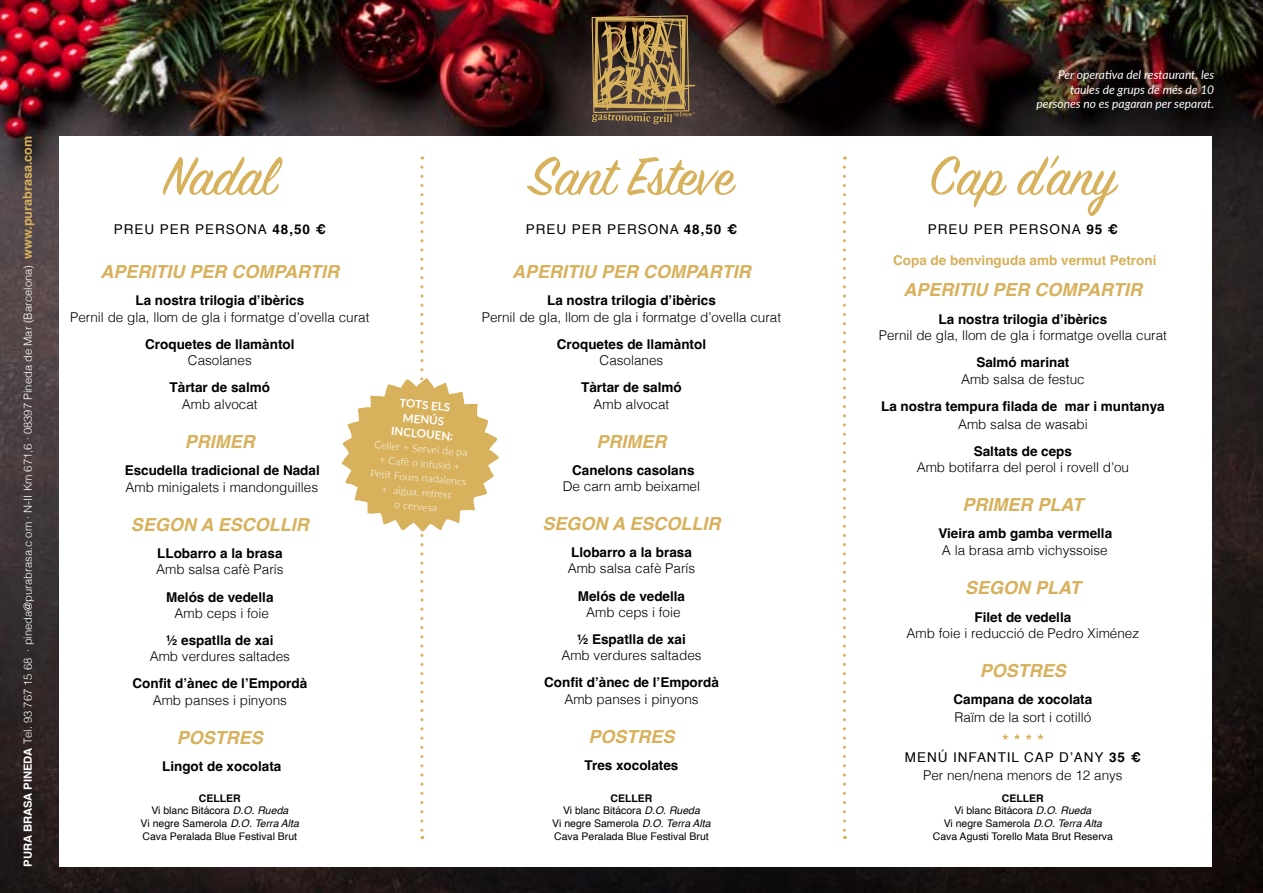
<style>
.page{position:relative;width:1263px;height:893px;background:#fff}
.page>*{position:absolute;margin:0;border:0;box-sizing:border-box;transform-origin:0 0}
.t1{font:60px "Sign Painter House Script";letter-spacing:-.005em;color:#d7b15c}
.t2{font:italic 700 18px "Helvetica";color:#d7b15c}
.t3{font:300 13.5px/18px "Helvetica";color:#000;text-align:center}
.t4{font:700 13.5px "Helvetica";color:#000}
.t5{font:13.5px "Helvetica";letter-spacing:.07em;color:#000}
.t6{font:700 13.5px "Helvetica";color:#d7b15c}
.t7{font:italic 12px/14.5px "Lato";color:#fff;text-align:right}
.t8{font:700 11.55px/14.5px "Lato";color:#fff;text-align:center}
.t9{font:300 11.25px "Helvetica";color:#fff}
.t10{font:10.5px/12.8px "Helvetica";color:#000;text-align:center}
.t11{font:300 10.5px/14.5px "Lato";color:#fff;text-align:center}
.s1{font-weight:700}
.s2{font-weight:700;font-size:12.6px;color:#d7b15c}
.s3{font-style:italic}
.s4{font-weight:400}
</style>
<div class="page">
<img style="left:0;top:0;width:1263px;height:893px">
<div style="left:59px;top:136px;width:1152px;height:731px;background:#fff"></div>
<svg style="left:843px;top:167px;width:3px;height:672px"></svg>
<svg style="left:342px;top:167px;width:157px;height:672px"></svg>
<svg style="left:592px;top:15px;width:103px;height:109px;background:#826a41"></svg>
<svg style="left:1002px;top:733px;width:42px;height:7px"></svg>
<p class="t9" style="left:18px;top:867px;width:732px;rotate:-90deg"><span class="s1">PURA BRASA PINEDA</span> Tel. 93 767 15 68 · pineda@purabrasa.c om · N-II Km 671,6 · 08397 Pineda de Mar (Barcelona) <span class="s2">www.purabrasa.com</span></p>
<h1 class="t1" style="left:164px;top:139px;width:114px">Nadal</h1>
<h1 class="t1" style="left:529px;top:139px;width:206px">Sant Esteve</h1>
<p class="t5" style="left:114px;top:219px;width:213px">PREU PER PERSONA <span class="s1">48,50 €</span></p>
<p class="t5" style="left:526px;top:219px;width:213px">PREU PER PERSONA <span class="s1">48,50 €</span></p>
<h2 class="t2" style="left:100px;top:261px;width:240px">APERITIU PER COMPARTIR</h2>
<p class="t4" style="left:135px;top:292px;width:170px">La nostra trilogia d’ibèrics</p>
<p class="t3" style="left:70px;top:307px;width:301px">Pernil de gla, llom de gla i formatge d’ovella curat</p>
<p class="t4" style="left:145px;top:336px;width:151px">Croquetes de llamàntol</p>
<p class="t3" style="left:188px;top:350px;width:65px">Casolanes</p>
<p class="t4" style="left:170px;top:379px;width:102px">Tàrtar de salmó</p>
<p class="t3" style="left:182px;top:394px;width:77px">Amb alvocat</p>
<h2 class="t2" style="left:185px;top:430px;width:72px">PRIMER</h2>
<p class="t4" style="left:125px;top:462px;width:197px">Escudella tradicional de Nadal</p>
<p class="t3" style="left:125px;top:477px;width:194px">Amb minigalets i mandonguilles</p>
<h2 class="t2" style="left:131px;top:514px;width:179px">SEGON A ESCOLLIR</h2>
<p class="t4" style="left:157px;top:545px;width:127px">LLobarro a la brasa</p>
<p class="t3" style="left:156px;top:560px;width:129px">Amb salsa cafè París</p>
<p class="t4" style="left:166px;top:589px;width:109px">Melós de vedella</p>
<p class="t3" style="left:174px;top:603px;width:96px">Amb ceps i foie</p>
<p class="t4" style="left:166px;top:632px;width:109px">½ espatlla de xai</p>
<p class="t3" style="left:150px;top:646px;width:142px">Amb verdures saltades</p>
<p class="t4" style="left:132px;top:675px;width:176px">Confit d’ànec de l’Empordà</p>
<p class="t3" style="left:153px;top:690px;width:136px">Amb panses i pinyons</p>
<h2 class="t2" style="left:177px;top:726px;width:88px">POSTRES</h2>
<p class="t4" style="left:162px;top:758px;width:121px">Lingot de xocolata</p>
<p class="t8" style="left:394px;top:394px;width:64px;rotate:5deg">TOTS ELS<br>MENÚS<br>INCLOUEN:</p>
<p class="t11" style="left:373px;top:437px;width:98px;rotate:5deg">Celler + Servei de pa + Cafè o infusió +<br>Peti t Fours nadalencs + aigua, refresc<br>o cervesa</p>
<h2 class="t2" style="left:512px;top:261px;width:240px">APERITIU PER COMPARTIR</h2>
<p class="t4" style="left:547px;top:292px;width:170px">La nostra trilogia d’ibèrics</p>
<p class="t3" style="left:482px;top:307px;width:301px">Pernil de gla, llom de gla i formatge d’ovella curat</p>
<p class="t4" style="left:557px;top:336px;width:151px">Croquetes de llamàntol</p>
<p class="t3" style="left:600px;top:350px;width:65px">Casolanes</p>
<p class="t4" style="left:581px;top:379px;width:102px">Tàrtar de salmó</p>
<p class="t3" style="left:594px;top:394px;width:77px">Amb alvocat</p>
<h2 class="t2" style="left:596px;top:430px;width:72px">PRIMER</h2>
<p class="t4" style="left:572px;top:462px;width:124px">Canelons casolans</p>
<p class="t3" style="left:563px;top:476px;width:139px">De carn amb beixamel</p>
<h2 class="t2" style="left:543px;top:513px;width:179px">SEGON A ESCOLLIR</h2>
<p class="t4" style="left:571px;top:544px;width:122px">Llobarro a la brasa</p>
<p class="t3" style="left:568px;top:559px;width:129px">Amb salsa cafè París</p>
<p class="t4" style="left:578px;top:588px;width:109px">Melós de vedella</p>
<p class="t3" style="left:586px;top:602px;width:96px">Amb ceps i foie</p>
<p class="t4" style="left:577px;top:631px;width:110px">½ Espatlla de xai</p>
<p class="t3" style="left:561px;top:645px;width:142px">Amb verdures saltades</p>
<p class="t4" style="left:544px;top:674px;width:176px">Confit d’ànec de l’Empordà</p>
<p class="t3" style="left:564px;top:689px;width:136px">Amb panses i pinyons</p>
<h2 class="t2" style="left:588px;top:725px;width:88px">POSTRES</h2>
<p class="t4" style="left:585px;top:757px;width:95px">Tres xocolates</p>
<p class="t10" style="left:141px;top:792px;width:160px"><span class="s1">CELLER<br></span>Vi blanc Bitácora <span class="s3">D.O. Rueda<br></span>Vi negre Samerola <span class="s3">D.O. Terra Alta<br></span>Cava Peralada Blue Festival Brut</p>
<p class="t10" style="left:552px;top:792px;width:160px"><span class="s1">CELLER<br></span>Vi blanc Bitácora <span class="s3">D.O. Rueda<br></span>Vi negre Samerola <span class="s3">D.O. Terra Alta<br></span>Cava Peralada Blue Festival Brut</p>
<p class="t7" style="left:1036px;top:67px;width:179px">Per operativa del restaurant, les taules de grups de més de 10 persones no es pagaran per separat.</p>
<h1 class="t1" style="left:929px;top:139px;width:188px">Cap d’any</h1>
<p class="t5" style="left:928px;top:219px;width:192px">PREU PER PERSONA <span class="s1">95 €</span></p>
<p class="t6" style="left:893px;top:252px;width:265px">Copa de benvinguda amb vermut Petroni</p>
<h2 class="t2" style="left:903px;top:279px;width:240px">APERITIU PER COMPARTIR</h2>
<p class="t4" style="left:938px;top:311px;width:170px">La nostra trilogia d’ibèrics</p>
<p class="t3" style="left:879px;top:325px;width:290px">Pernil de gla, llom de gla i formatge ovella curat</p>
<p class="t4" style="left:976px;top:354px;width:95px">Salmó marinat</p>
<p class="t3" style="left:961px;top:369px;width:125px">Amb salsa de festuc</p>
<p class="t4" style="left:881px;top:398px;width:285px">La nostra tempura filada de mar i muntanya</p>
<p class="t3" style="left:958px;top:414px;width:131px">Amb salsa de wasabi</p>
<p class="t4" style="left:974px;top:443px;width:100px">Saltats de ceps</p>
<p class="t3" style="left:917px;top:457px;width:214px">Amb botifarra del perol i rovell d’ou</p>
<h2 class="t2" style="left:962px;top:494px;width:122px">PRIMER PLAT</h2>
<p class="t4" style="left:938px;top:525px;width:175px">Vieira amb gamba vermella</p>
<p class="t3" style="left:942px;top:541px;width:167px">A la brasa amb vichyssoise</p>
<h2 class="t2" style="left:965px;top:577px;width:117px">SEGON PLAT</h2>
<p class="t4" style="left:974px;top:609px;width:98px">Filet de vedella</p>
<p class="t3" style="left:906px;top:623px;width:234px">Amb foie i reducció de Pedro Ximénez</p>
<h2 class="t2" style="left:980px;top:659px;width:88px">POSTRES</h2>
<p class="t4" style="left:953px;top:691px;width:140px">Campana de xocolata</p>
<p class="t3" style="left:955px;top:707px;width:138px">Raïm de la sort i cotilló</p>
<p class="t3" style="left:905px;top:747px;width:237px"><span class="s4">MENÚ INFANTIL CAP D’ANY</span> <span class="s1">35 €<br></span>Per nen/nena menors de 12 anys</p>
<p class="t10" style="left:933px;top:792px;width:182px"><span class="s1">CELLER<br></span>Vi blanc Bitácora <span class="s3">D.O. Rueda<br></span>Vi negre Samerola <span class="s3">D.O. Terra Alta<br></span>Cava Agusti Torello Mata Brut Reserva</p>
</div>
